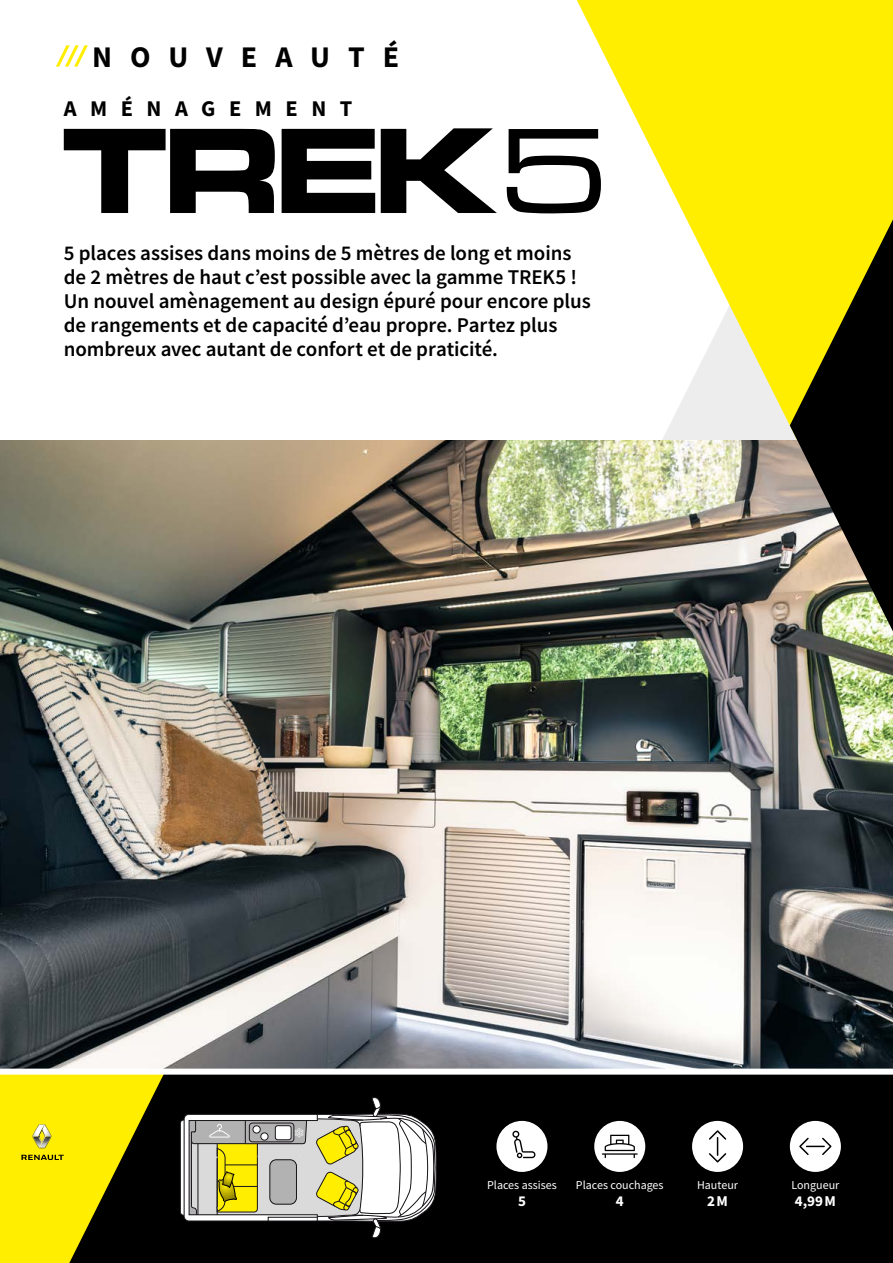
<style>
.page{position:relative;width:893px;height:1263px;background:#fff}
.page>*{position:absolute;margin:0;border:0;box-sizing:border-box;transform-origin:0 0}
.t1{font:700 30px "Source Sans Pro";letter-spacing:.6em;color:#000}
.t2{font:700 22.5px "Source Sans Pro";letter-spacing:.6em;color:#000}
.t3{font:600 21px/24px "Source Sans Pro";letter-spacing:-.005em;color:#000}
.t4{font:700 15px "Source Sans Pro";color:#fff}
.t5{font:12px "Source Sans Pro";color:#fff}
</style>
<div class="page">
<svg style="left:577px;top:0;width:316px;height:440px;fill:#fe0"></svg>
<img style="left:0;top:440px;width:893px;height:628px">
<svg style="left:687px;top:219px;width:206px;height:412px"></svg>
<svg style="left:507px;top:129px;width:94px;height:84px"></svg>
<svg style="left:64px;top:129px;width:211px;height:84px"></svg>
<svg style="left:282px;top:129px;width:93px;height:84px"></svg>
<svg style="left:381px;top:128px;width:116px;height:85px"></svg>
<svg style="left:56px;top:45px;width:32px;height:22px"></svg>
<div style="left:0;top:1071px;width:893px;height:192px;background:#000"></div>
<div style="left:0;top:1068px;width:893px;height:6px;background:#fff"></div>
<div style="left:790px;top:1121px;width:51px;height:51px;background:#fff;border-radius:50%"></div>
<svg style="left:799px;top:1137px;width:33px;height:18px"></svg>
<div style="left:692px;top:1121px;width:51px;height:51px;background:#fff;border-radius:50%"></div>
<svg style="left:709px;top:1130px;width:18px;height:33px"></svg>
<div style="left:496px;top:1121px;width:51px;height:51px;background:#fff;border-radius:50%"></div>
<svg style="left:512px;top:1130px;width:23px;height:28px"></svg>
<div style="left:594px;top:1121px;width:51px;height:51px;background:#fff;border-radius:50%"></div>
<svg style="left:602px;top:1135px;width:36px;height:23px"></svg>
<svg style="left:0;top:1074px;width:165px;height:189px"></svg>
<svg style="left:180px;top:1097px;width:257px;height:141px"></svg>
<h1 class="t1" style="left:92px;top:36px;width:309px">NOUVEAUTÉ</h1>
<p class="t2" style="left:64px;top:93px;width:290px">AMÉNAGEMENT</p>
<p class="t3" style="left:64px;top:241px;width:528px">5 places assises dans moins de 5 mètres de long et moins de 2 mètres de haut c’est possible avec la gamme TREK5 !<br>Un nouvel amènagement au design épuré pour encore plus de rangements et de capacité d’eau propre. Partez plus nombreux avec autant de confort et de praticité.</p>
<p class="t5" style="left:487px;top:1178px;width:71px">Places assises</p>
<p class="t4" style="left:518px;top:1191px;width:9px">5</p>
<p class="t5" style="left:576px;top:1178px;width:89px">Places couchages</p>
<p class="t4" style="left:616px;top:1191px;width:9px">4</p>
<p class="t5" style="left:697px;top:1178px;width:42px">Hauteur</p>
<p class="t4" style="left:707px;top:1191px;width:22px">2 M</p>
<p class="t5" style="left:791px;top:1178px;width:49px">Longueur</p>
<p class="t4" style="left:795px;top:1191px;width:43px">4,99 M</p>
</div>
